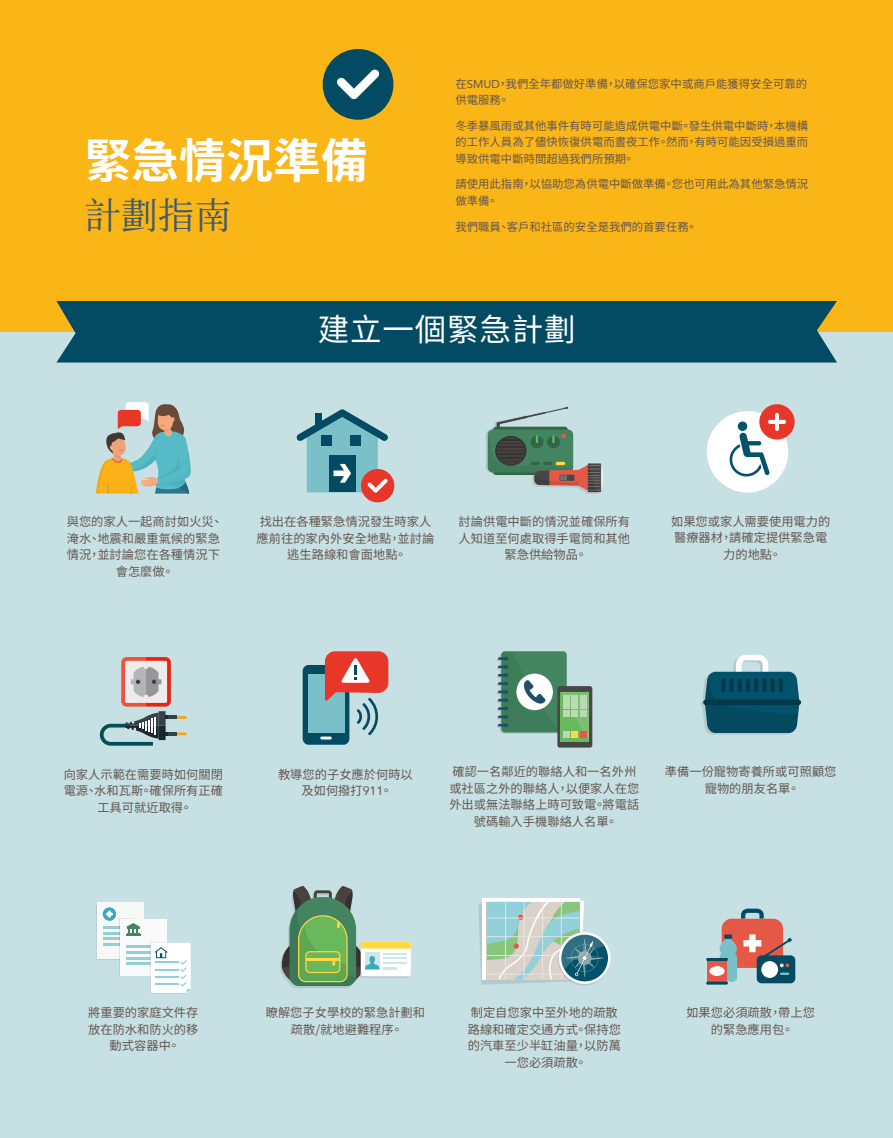
<style>
.page{position:relative;width:893px;height:1138px;background:#fff}
.page>*{position:absolute;margin:0;border:0;box-sizing:border-box;transform-origin:0 0}
.t1{font:700 47.25px "Noto Sans CJ Ktc";color:#fff}
.t2{font:36.75px "Noto Serif CJ Ktc";color:#3e5b6d}
.t3{font:31.5px "Noto Sans CJ Ktc";letter-spacing:.025em;color:#fff}
.t4{font:12.25px/16.6px "Noto Sans CJ Ktc";color:#635650;text-align:center}
.t5{font:11.38px/16.6px "Noto Sans CJ Ktc";color:#635650}
.s1{font-family:"Avenir"}
</style>
<div class="page">
<div style="left:0;top:0;width:892px;height:332px;background:#fab517"></div>
<div style="left:0;top:332px;width:892px;height:806px;background:#c7e0e3"></div>
<div style="left:56px;top:301px;width:781px;height:61px;background:#024b63"></div>
<div style="left:361px;top:469px;width:33px;height:33px;background:#e83629;border-radius:50%"></div>
<svg style="left:296px;top:409px;width:92px;height:83px"></svg>
<div style="left:321px;top:436px;width:10px;height:10px;background:#024b63"></div>
<div style="left:350px;top:435px;width:10px;height:10px;background:#024b63"></div>
<svg style="left:302px;top:651px;width:86px;height:93px"></svg>
<svg style="left:599px;top:465px;width:4px;height:25px"></svg>
<svg style="left:486px;top:407px;width:115px;height:87px"></svg>
<div style="left:557px;top:686px;width:35px;height:61px;background:#484748;border-radius:2px"></div>
<svg style="left:496px;top:651px;width:93px;height:90px"></svg>
<svg style="left:700px;top:654px;width:99px;height:80px"></svg>
<div style="left:703px;top:699px;width:98px;height:6px;background:#02394a;border-radius:3px"></div>
<hr style="left:721px;top:678px;width:4px;height:14px;background:#02394a;border-radius:2px">
<svg style="left:729px;top:678px;width:4px;height:14px"></svg>
<div style="left:737px;top:678px;width:5px;height:14px;background:#02394a;border-radius:2px"></div>
<hr style="left:746px;top:678px;width:4px;height:14px;background:#02394a;border-radius:2px">
<hr style="left:754px;top:678px;width:4px;height:14px;background:#02394a;border-radius:2px">
<hr style="left:762px;top:678px;width:4px;height:14px;background:#02394a;border-radius:2px">
<svg style="left:770px;top:678px;width:4px;height:14px"></svg>
<svg style="left:778px;top:678px;width:4px;height:14px"></svg>
<svg style="left:96px;top:903px;width:95px;height:90px"></svg>
<div style="left:483px;top:898px;width:97px;height:81px;background:#fff"></div>
<svg style="left:478px;top:900px;width:132px;height:84px"></svg>
<div style="left:721px;top:918px;width:62px;height:50px;background:#e65846;border-radius:10px"></div>
<svg style="left:741px;top:908px;width:22px;height:10px"></svg>
<svg style="left:719px;top:934px;width:18px;height:48px"></svg>
<div style="left:707px;top:958px;width:20px;height:25px;background:#e65846"></div>
<hr style="left:706px;top:958px;width:22px;height:3px;background:#024b63;border-radius:2px">
<hr style="left:706px;top:981px;width:22px;height:3px;background:#024b63;border-radius:2px">
<div style="left:709px;top:966px;width:15px;height:10px;background:#fff;border-radius:50%"></div>
<svg style="left:743px;top:934px;width:52px;height:49px"></svg>
<svg style="left:280px;top:886px;width:131px;height:102px"></svg>
<div style="left:323px;top:49px;width:70px;height:71px;background:#024b63;border-radius:50%"></div>
<svg style="left:337px;top:69px;width:42px;height:30px"></svg>
<svg style="left:96px;top:402px;width:95px;height:92px"></svg>
<div style="left:706px;top:411px;width:82px;height:81px;background:#fff;border-radius:50%"></div>
<div style="left:759px;top:404px;width:35px;height:35px;background:#e83629;border-radius:50%"></div>
<svg style="left:729px;top:413px;width:57px;height:63px"></svg>
<svg style="left:100px;top:657px;width:87px;height:88px"></svg>
<h1 class="t1" style="left:84px;top:134px;width:285px">緊急情況準備</h1>
<h2 class="t2" style="left:84px;top:194px;width:148px">計劃指南</h2>
<p class="t5" style="left:455px;top:76px;width:353px">在<span class="s1">SMUD</span>，我們全年都做好準備，以確保您家中或商戶能獲得安全可靠的供電服務。</p>
<p class="t5" style="left:455px;top:118px;width:354px;text-align:justify">冬季暴風雨或其他事件有時可能造成供電中斷。發生供電中斷時，本機構的工作人員為了儘快恢復供電而晝夜工作。然而，有時可能因受損過重而導致供電中斷時間超過我們所預期。</p>
<p class="t5" style="left:455px;top:176px;width:354px">請使用此指南，以協助您為供電中斷做準備。您也可用此為其他緊急情況做準備。</p>
<p class="t5" style="left:455px;top:218px;width:243px">我們職員、客戶和社區的安全是我們的首要任務。</p>
<h3 class="t3" style="left:318px;top:312px;width:259px">建立一個緊急計劃</h3>
<p class="t4" style="left:67px;top:513px;width:158px">與您的家人一起商討如火災、淹水、地震和嚴重氣候的緊急情況，並討論您在各種情況下會怎麼做。</p>
<p class="t4" style="left:256px;top:513px;width:179px">找出在各種緊急情況發生時家人應前往的家內外安全地點，並討論逃生路線和會面地點。</p>
<p class="t4" style="left:458px;top:513px;width:173px">討論供電中斷的情況並確保所有人知道至何處取得手電筒和其他緊急供給物品。</p>
<p class="t4" style="left:671px;top:513px;width:161px">如果您或家人需要使用電力的醫療器材，請確定提供緊急電力的地點。</p>
<p class="t4" style="left:64px;top:766px;width:161px">向家人示範在需要時如何關閉電源、水和瓦斯。確保所有正確工具可就近取得。</p>
<p class="t4" style="left:278px;top:766px;width:136px">教導您的子女應於何時以及如何撥打<span class="s1">911</span>。</p>
<p class="t4" style="left:449px;top:763px;width:191px">確認一名鄰近的聯絡人和一名外州或社區之外的聯絡人，以便家人在您外出或無法聯絡上時可致電。將電話號碼輸入手機聯絡人名單。</p>
<p class="t4" style="left:665px;top:763px;width:173px">準備一份寵物寄養所或可照顧您寵物的朋友名單。</p>
<p class="t4" style="left:88px;top:1004px;width:112px">將重要的家庭文件存放在防水和防火的移動式容器中。</p>
<p class="t4" style="left:266px;top:1004px;width:161px">瞭解您子女學校的緊急計劃和疏散/就地避難程序。</p>
<p class="t4" style="left:467px;top:1004px;width:155px">制定自您家中至外地的疏散路線和確定交通方式。保持您的汽車至少半缸油量，以防萬一您必須疏散。</p>
<p class="t4" style="left:686px;top:1004px;width:130px">如果您必須疏散，帶上您的緊急應用包。</p>
</div>
